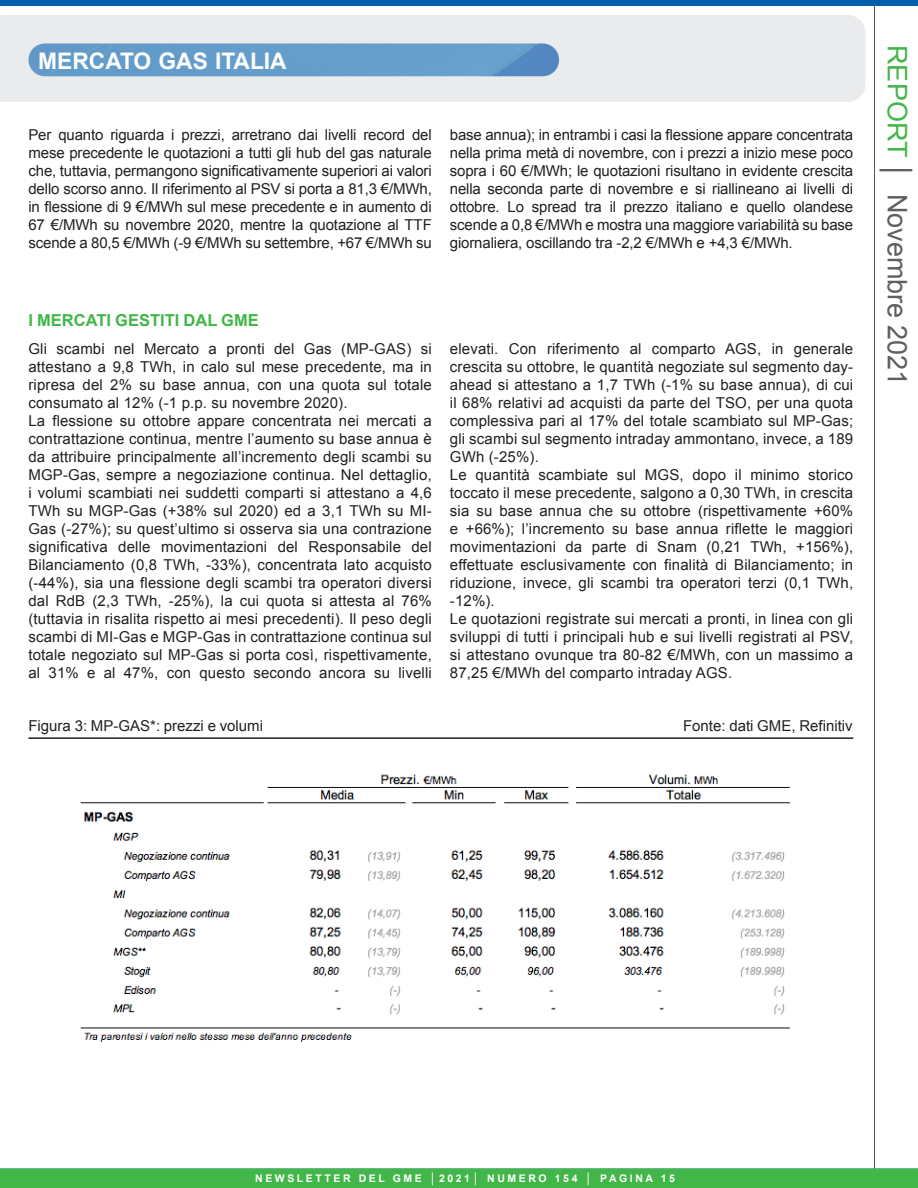
<style>
.page{position:relative;width:918px;height:1188px;background:#fff}
.page>*{position:absolute;margin:0;border:0;box-sizing:border-box;transform-origin:0 0}
.titolo_arancio_più_p{font:27px "Arial";color:#5f5f62}
.t1{font:22.8px "Arial Bold MT SC800";color:#fff}
.didascalia{font:700 16.5px "Arial";color:#42b649}
.sottolineato{font:15px/18px "Arial";letter-spacing:.01em;color:#231f20;text-align:justify}
.t2{font:10.5px "Arial Bold MT SC800";letter-spacing:.245em;color:#fff}
.s1{color:#42b649}
</style>
<div class="page">
<div style="left:0;top:15px;width:865px;height:87px;background:#eaebec"></div>
<img style="left:28px;top:44px;width:531px;height:32px;border-radius:16px">
<div style="left:0;top:0;width:918px;height:6px;background:#015fae"></div>
<hr style="left:874px;top:3px;width:1px;height:1185px;background:#49565e">
<div style="left:0;top:1168px;width:918px;height:20px;background:#42b649"></div>
<hr style="left:28px;top:737px;width:825px;height:2px;background:#231f20">
<img style="left:80px;top:774px;width:710px;height:268px">
<p class="t1" style="left:38px;top:46px;width:84px">MERCATO</p>
<p class="t1" style="left:158px;top:46px;width:118px">GASITALIA</p>
<p class="sottolineato" style="left:28px;top:126px;width:405px">Per quanto riguarda i prezzi, arretrano dai livelli record del mese precedente le quotazioni a tutti gli hub del gas naturale che, tuttavia, permangono significativamente superiori ai valori dello scorso anno. Il riferimento al PSV si porta a 81,3 €/MWh, in flessione di 9 €/MWh sul mese precedente e in aumento di 67 €/MWh su novembre 2020, mentre la quotazione al TTF scende a 80,5 €/MWh (-9 €/MWh su settembre, +67 €/MWh su</p>
<p class="sottolineato" style="left:450px;top:126px;width:405px">base annua); in entrambi i casi la flessione appare concentrata nella prima metà di novembre, con i prezzi a inizio mese poco sopra i 60 €/MWh; le quotazioni risultano in evidente crescita nella seconda parte di novembre e si riallineano ai livelli di ottobre. Lo spread tra il prezzo italiano e quello olandese scende a 0,8 €/MWh e mostra una maggiore variabilità su base giornaliera, oscillando tra -2,2 €/MWh e +4,3 €/MWh.</p>
<p class="didascalia" style="left:28px;top:309px;width:232px">I MERCATI GESTITI DAL GME</p>
<p class="sottolineato" style="left:28px;top:340px;width:405px">Gli scambi nel Mercato a pronti del Gas (MP-GAS) si attestano a 9,8 TWh, in calo sul mese precedente, ma in ripresa del 2% su base annua, con una quota sul totale consumato al 12% (-1 p.p. su novembre 2020).</p>
<p class="sottolineato" style="left:28px;top:412px;width:405px">La flessione su ottobre appare concentrata nei mercati a contrattazione continua, mentre l’aumento su base annua è da attribuire principalmente all’incremento degli scambi su MGP-Gas, sempre a negoziazione continua. Nel dettaglio, i volumi scambiati nei suddetti comparti si attestano a 4,6<br>TWh su MGP-Gas (+38% sul 2020) ed a 3,1 TWh su MI-Gas (-27%); su quest’ultimo si osserva sia una contrazione significativa delle movimentazioni del Responsabile del Bilanciamento (0,8 TWh, -33%), concentrata lato acquisto (-44%), sia una flessione degli scambi tra operatori diversi dal RdB (2,3 TWh, -25%), la cui quota si attesta al 76% (tuttavia in risalita rispetto ai mesi precedenti). Il peso degli scambi di MI-Gas e MGP-Gas in contrattazione continua sul totale negoziato sul MP-Gas si porta così, rispettivamente, al 31% e al 47%, con questo secondo ancora su livelli</p>
<p class="sottolineato" style="left:450px;top:340px;width:405px">elevati. Con riferimento al comparto AGS, in generale crescita su ottobre, le quantità negoziate sul segmento day&shy;ahead si attestano a 1,7 TWh (-1% su base annua), di cui il 68% relativi ad acquisti da parte del TSO, per una quota complessiva pari al 17% del totale scambiato sul MP-Gas; gli scambi sul segmento intraday ammontano, invece, a 189<br>GWh (-25%).</p>
<p class="sottolineato" style="left:450px;top:466px;width:405px">Le quantità scambiate sul MGS, dopo il minimo storico toccato il mese precedente, salgono a 0,30 TWh, in crescita sia su base annua che su ottobre (rispettivamente +60% e +66%); l’incremento su base annua riflette le maggiori movimentazioni da parte di Snam (0,21 TWh, +156%), effettuate esclusivamente con finalità di Bilanciamento; in riduzione, invece, gli scambi tra operatori terzi (0,1 TWh, -12%).</p>
<p class="sottolineato" style="left:450px;top:610px;width:405px">Le quotazioni registrate sui mercati a pronti, in linea con gli sviluppi di tutti i principali hub e sui livelli registrati al PSV, si attestano ovunque tra 80-82 €/MWh, con un massimo a 87,25 €/MWh del comparto intraday AGS.</p>
<p class="sottolineato" style="left:28px;top:717px;width:236px">Figura 3: MP-GAS*: prezzi e volumi</p>
<p class="sottolineato" style="left:683px;top:717px;width:171px">Fonte: dati GME, Refinitiv</p>
<p class="titolo_arancio_più_p" style="left:915px;top:45px;width:342px;rotate:90deg"><span class="s1">REPORT</span> │ Novembre 2021</p>
<p class="t2" style="left:255px;top:1171px;width:421px">NEWSL ETTER DEL GM E │2021│ NUM ERO 154 │ PAGINA 15</p>
<p class="t2" style="left:213px;top:1173px;width:505px">NEWSL ETTER DEL GM E │ FEBB RAIO 2010 │ NUM ERO 25 │ PAGINA 15</p>
</div>
